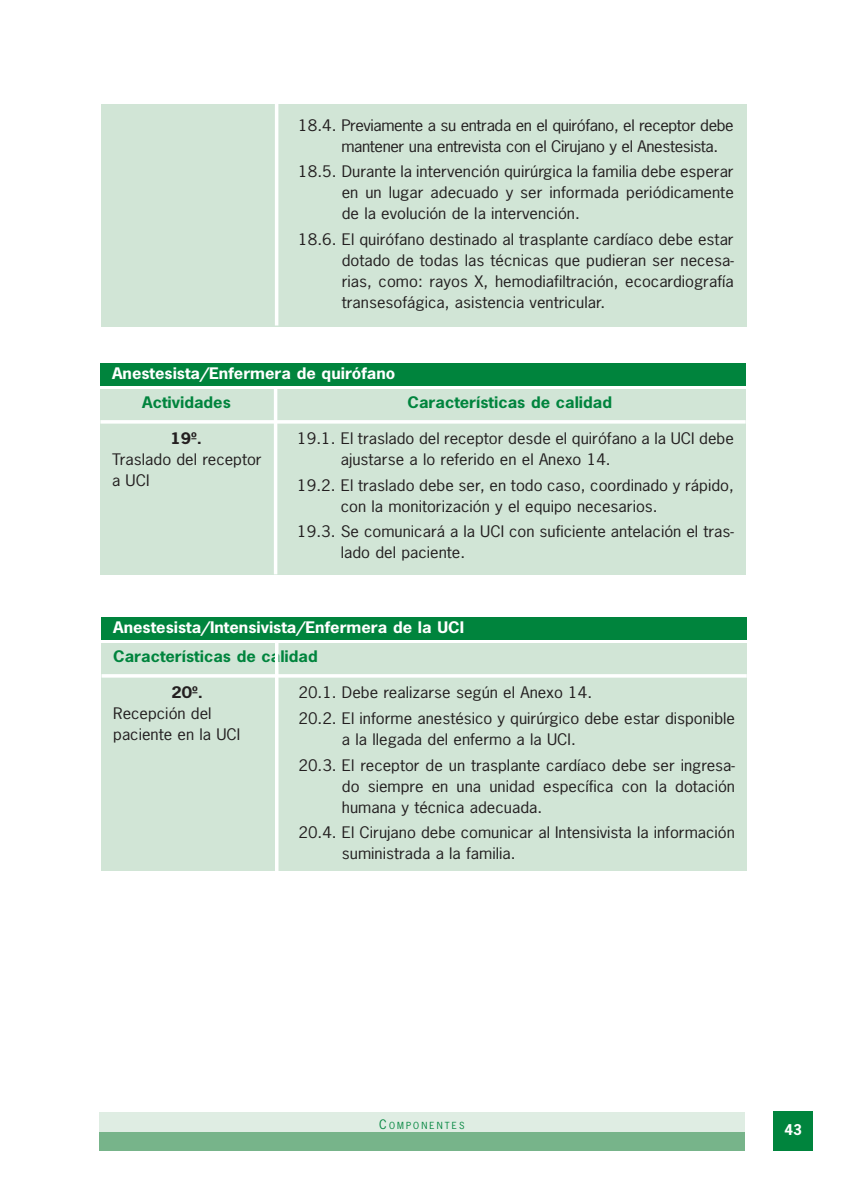
<style>
.page{position:relative;width:844px;height:1190px;background:#fff}
.page>*{position:absolute;margin:0;border:0;box-sizing:border-box;transform-origin:0 0}
.t1{font:15.05px/21px "News Gothic";color:#231f20;scale:1.11 1}
.t2{font:15.05px/21px "News Gothic";letter-spacing:-.025em;color:#231f20;scale:1.11 1}
.t3{font:700 15.05px "News Gothic";color:#fff;scale:1.11 1}
.t4{font:700 15.05px "News Gothic";color:#00843d;scale:1.11 1}
.t5{font:700 15.05px "News Gothic";color:#231f20;scale:1.11 1}
.t6{font:700 14px "News Gothic";color:#fff}
.t7{font:9.1px "News Gothic";letter-spacing:.23em;color:#00843d}
.s1{font-size:12.25px}
</style>
<div class="page">
<div style="left:773px;top:1111px;width:40px;height:40px;background:#00843d"></div>
<div style="left:99px;top:1131px;width:645px;height:20px;background:#77b48a"></div>
<div style="left:99px;top:1112px;width:645px;height:19px;background:#dfede3"></div>
<div style="left:100px;top:363px;width:645px;height:23px;background:#00843d"></div>
<div style="left:100px;top:389px;width:645px;height:185px;background:#d1e5d6"></div>
<hr style="left:100px;top:420px;width:645px;height:4px;background:#fff">
<hr style="left:274px;top:388px;width:3px;height:186px;background:#fff">
<div style="left:101px;top:617px;width:645px;height:23px;background:#00843d"></div>
<div style="left:101px;top:643px;width:645px;height:227px;background:#d1e5d6"></div>
<hr style="left:101px;top:674px;width:645px;height:4px;background:#f8fbf9">
<hr style="left:275px;top:642px;width:3px;height:229px;background:#fff">
<div style="left:101px;top:104px;width:645px;height:222px;background:#d1e5d6"></div>
<hr style="left:275px;top:103px;width:3px;height:223px;background:#fff">
<p class="t2" style="left:341px;top:116px;width:355px;text-indent:-43px">18.4. Previamente a su entrada en el quirófano, el receptor debe mantener una entrevista con el Cirujano y el Anestesista.</p>
<p class="t1" style="left:342px;top:163px;width:355px;text-align:justify;text-indent:-43px">18.5. Durante la intervención quirúrgica la familia debe esperar en un lugar adecuado y ser informada periódicamente de la evolución de la intervención.</p>
<p class="t1" style="left:342px;top:231px;width:355px;text-align:justify;text-indent:-43px">18.6. El quirófano destinado al trasplante cardíaco debe estar dotado de todas las técnicas que pudieran ser necesa&shy;rias, como: rayos X, hemodiafiltración, ecocardiografía transesofágica, asistencia ventricular.</p>
<p class="t3" style="left:112px;top:367px;width:257px">Anestesista/Enfermera de quirófano</p>
<p class="t4" style="left:142px;top:396px;width:81px">Actividades</p>
<p class="t4" style="left:407px;top:396px;width:186px">Características de calidad</p>
<p class="t5" style="left:170px;top:432px;width:30px">19º.</p>
<p class="t1" style="left:112px;top:450px;width:136px">Traslado del receptor a UCI</p>
<p class="t1" style="left:341px;top:429px;width:355px;text-indent:-43px">19.1. El traslado del receptor desde el quirófano a la UCI debe ajustarse a lo referido en el Anexo 14.</p>
<p class="t1" style="left:341px;top:476px;width:355px;text-indent:-43px">19.2. El traslado debe ser, en todo caso, coordinado y rápido, con la monitorización y el equipo necesarios.</p>
<p class="t1" style="left:341px;top:523px;width:355px;text-indent:-43px">19.3. Se comunicará a la UCI con suficiente antelación el tras&shy;lado del paciente.</p>
<p class="t3" style="left:113px;top:621px;width:317px">Anestesista/Intensivista/Enfermera de la UCI</p>
<p class="t4" style="left:113px;top:650px;width:186px">Características de calidad</p>
<p class="t5" style="left:171px;top:686px;width:30px">20º.</p>
<p class="t1" style="left:113px;top:704px;width:116px">Recepción del paciente en la UCI</p>
<p class="t1" style="left:298px;top:680px;width:395px;line-height:25.9px">20.1. Debe realizarse según el Anexo 14.<br>20.2. El informe anestésico y quirúrgico debe estar disponible</p>
<p class="t1" style="left:298px;top:727px;width:395px;line-height:25.9px;text-indent:43px">a la llegada del enfermo a la UCI.<br>20.3. El receptor de un trasplante cardíaco debe ser ingresa-</p>
<p class="t1" style="left:342px;top:777px;width:356px">do siempre en una unidad específica con la dotación humana y técnica adecuada.</p>
<p class="t1" style="left:342px;top:824px;width:355px;text-indent:-43px">20.4. El Cirujano debe comunicar al Intensivista la información suministrada a la familia.</p>
<p class="t7" style="left:379px;top:1122px;width:87px"><span class="s1">C</span>OMPONENTES</p>
<p class="t6" style="left:784px;top:1124px;width:19px">43</p>
</div>
